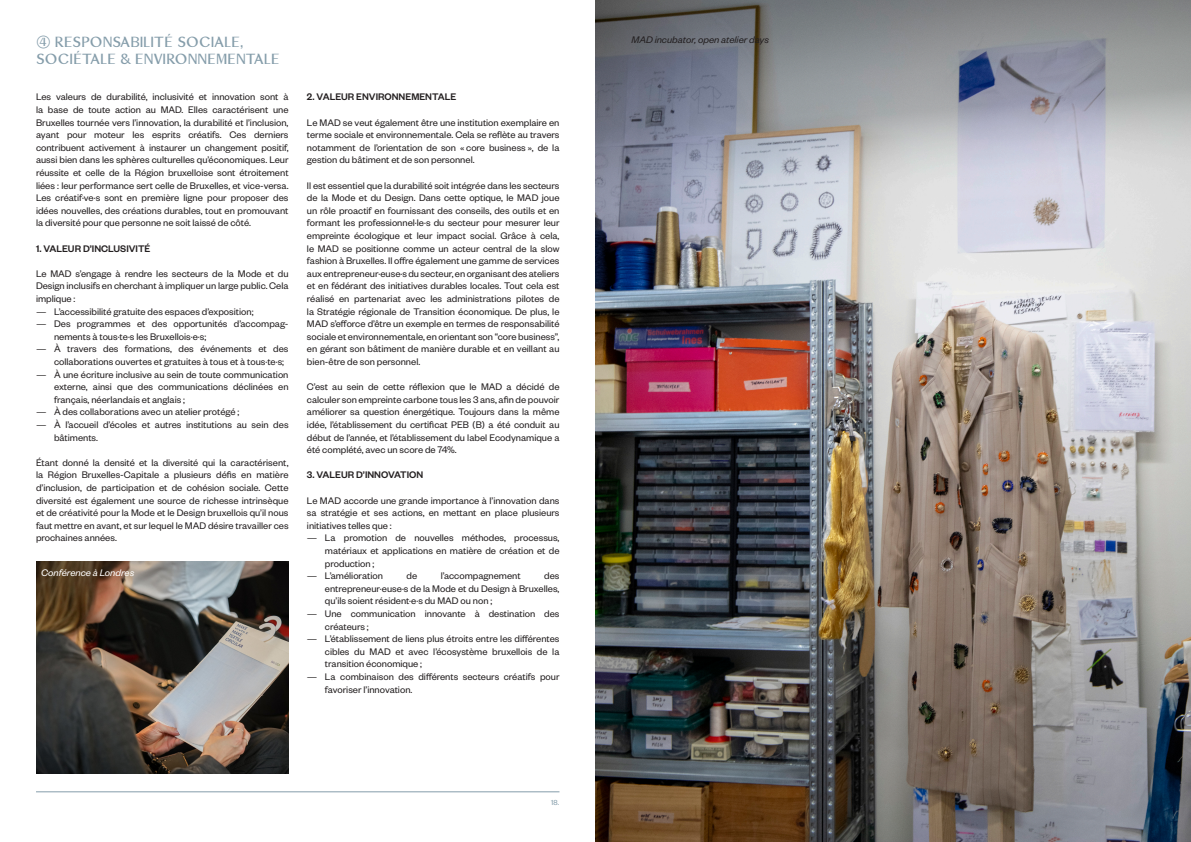
<style>
.page{position:relative;width:1191px;height:842px;background:#fff}
.page>*{position:absolute;margin:0;border:0;box-sizing:border-box;transform-origin:0 0}
.t1{font:13px "Ulrich";letter-spacing:.01em;color:#859daa}
.t2{font:10.5px/12.6px "Founders Grotesk";color:#231f20;text-align:justify}
.t3{font:500 10.5px "Founders Grotesk";color:#231f20}
.t4{font:italic 10.5px "Founders Grotesk";color:#231f20}
.t5{font:italic 10.5px "Founders Grotesk";color:#fff}
.t6{font:8px "Founders Grotesk";color:#859daa}
</style>
<div class="page">
<hr style="left:36px;top:792px;width:523px;height:1px;background:#859daa">
<img style="left:36px;top:561px;width:252px;height:212px">
<img style="left:595px;top:0;width:596px;height:842px">
<p class="t1" style="left:36px;top:33px;width:209px">4 RESPONSABILITÉ SOCIALE,</p>
<p class="t1" style="left:36px;top:49px;width:245px">SOCIÉTALE &amp; ENVIRONNEMENTALE</p>
<p class="t2" style="left:36px;top:90px;width:254px">Les valeurs de durabilité, inclusivité et innovation sont à la base de toute action au MAD. Elles caractérisent une Bruxelles tournée vers l’innovation, la durabilité et l’inclusion, ayant pour moteur les esprits créatifs. Ces derniers contribuent activement à instaurer un changement positif, aussi bien dans les sphères culturelles qu’économiques. Leur réussite et celle de la Région bruxelloise sont étroitement liées : leur performance sert celle de Bruxelles, et vice-versa.<br>Les créatif·ve·s sont en première ligne pour proposer des idées nouvelles, des créations durables, tout en promouvant la diversité pour que personne ne soit laissé de côté.</p>
<p class="t3" style="left:36px;top:242px;width:116px">1. VALEUR D’INCLUSIVITÉ</p>
<p class="t2" style="left:36px;top:267px;width:254px">Le MAD s’engage à rendre les secteurs de la Mode et du Design inclusifs en cherchant à impliquer un large public. Cela implique :</p>
<p class="t2" style="left:36px;top:304px;width:219px">— L’accessibilité gratuite des espaces d’exposition;</p>
<p class="t2" style="left:54px;top:317px;width:236px;text-indent:-18px">— Des programmes et des opportunités d’accompag&shy;nements à tous·te·s les Bruxellois·e·s;</p>
<p class="t2" style="left:54px;top:342px;width:236px;text-indent:-18px">— À travers des formations, des événements et des collaborations ouvertes et gratuites à tous et à tous·te·s;</p>
<p class="t2" style="left:54px;top:367px;width:236px;text-indent:-18px">— À une écriture inclusive au sein de toute communication externe, ainsi que des communications déclinées en français, néerlandais et anglais ;</p>
<p class="t2" style="left:36px;top:405px;width:205px">— À des collaborations avec un atelier protégé ;</p>
<p class="t2" style="left:54px;top:418px;width:236px;text-indent:-18px">— À l’accueil d’écoles et autres institutions au sein des bâtiments.</p>
<p class="t2" style="left:36px;top:456px;width:254px">Étant donné la densité et la diversité qui la caractérisent, la Région Bruxelles-Capitale a plusieurs défis en matière d’inclusion, de participation et de cohésion sociale. Cette diversité est également une source de richesse intrinsèque et de créativité pour la Mode et le Design bruxellois qu’il nous faut mettre en avant, et sur lequel le MAD désire travailler ces prochaines années.</p>
<p class="t5" style="left:41px;top:566px;width:95px">Conférence à Londres</p>
<p class="t3" style="left:307px;top:90px;width:151px">2. VALEUR ENVIRONNEMENTALE</p>
<p class="t2" style="left:307px;top:115px;width:254px">Le MAD se veut également être une institution exemplaire en terme sociale et environnementale. Cela se reflète au travers notamment de l’orientation de son « core business », de la gestion du bâtiment et de son personnel.</p>
<p class="t2" style="left:307px;top:178px;width:254px">Il est essentiel que la durabilité soit intégrée dans les secteurs de la Mode et du Design. Dans cette optique, le MAD joue un rôle proactif en fournissant des conseils, des outils et en formant les professionnel·le·s du secteur pour mesurer leur empreinte écologique et leur impact social. Grâce à cela, le MAD se positionne comme un acteur central de la slow fashion à Bruxelles. Il offre également une gamme de services aux entrepreneur·euse·s du secteur, en organisant des ateliers et en fédérant des initiatives durables locales. Tout cela est réalisé en partenariat avec les administrations pilotes de la Stratégie régionale de Transition économique. De plus, le MAD s’efforce d’être un exemple en termes de responsabilité sociale et environnementale, en orientant son “core business”, en gérant son bâtiment de manière durable et en veillant au bien-être de son personnel.</p>
<p class="t2" style="left:307px;top:380px;width:254px">C’est au sein de cette réflexion que le MAD a décidé de calculer son empreinte carbone tous les 3 ans, afin de pouvoir améliorer sa question énergétique. Toujours dans la même idée, l’établissement du certificat PEB (B) a été conduit au début de l’année, et l’établissement du label Ecodynamique a été complété, avec un score de 74%.</p>
<p class="t3" style="left:307px;top:468px;width:118px">3. VALEUR D’INNOVATION</p>
<p class="t2" style="left:307px;top:493px;width:254px">Le MAD accorde une grande importance à l’innovation dans sa stratégie et ses actions, en mettant en place plusieurs initiatives telles que :</p>
<p class="t2" style="left:325px;top:531px;width:236px;text-indent:-18px">— La promotion de nouvelles méthodes, processus, matériaux et applications en matière de création et de production ;</p>
<p class="t2" style="left:307px;top:569px;width:77px">— L’amélioration</p>
<p class="t2" style="left:406px;top:569px;width:12px">de</p>
<p class="t2" style="left:441px;top:569px;width:81px">l’accompagnement</p>
<p class="t2" style="left:325px;top:569px;width:236px;text-indent:219px">des entrepreneur·euse·s de la Mode et du Design à Bruxelles, qu’ils soient résident·e·s du MAD ou non ;</p>
<p class="t2" style="left:325px;top:607px;width:236px;text-indent:-18px">— Une communication innovante à destination des créateurs ;</p>
<p class="t2" style="left:325px;top:632px;width:236px;text-indent:-18px">— L’établissement de liens plus étroits entre les différentes cibles du MAD et avec l’écosystème bruxellois de la transition économique ;</p>
<p class="t2" style="left:325px;top:670px;width:236px;text-indent:-18px">— La combinaison des différents secteurs créatifs pour favoriser l’innovation.</p>
<p class="t6" style="left:551px;top:798px;width:9px">18.</p>
<p class="t4" style="left:631px;top:33px;width:139px">MAD incubator, open atelier days</p>
</div>
